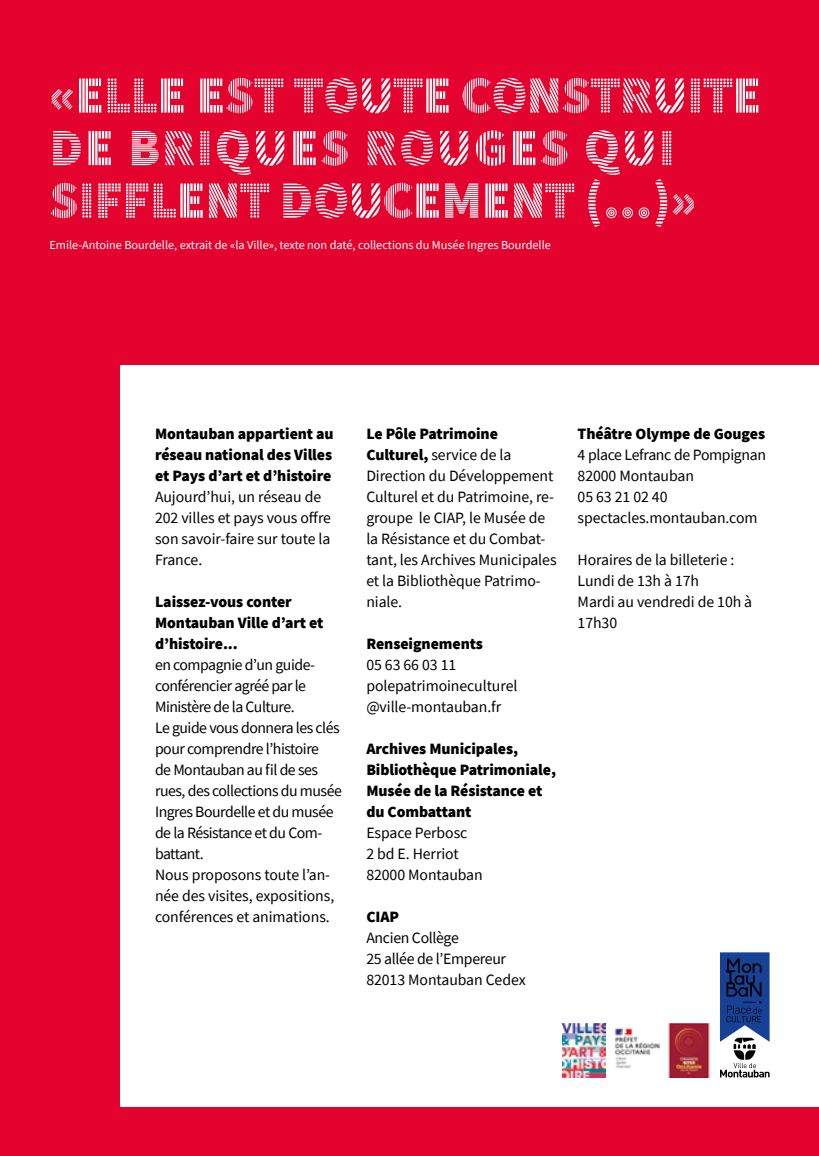
<style>
.page{position:relative;width:819px;height:1156px;background:#e4032e}
.page>*{position:absolute;margin:0;border:0;box-sizing:border-box;transform-origin:0 0}
.t1{font:52.5px/52.5px "Source Sans Pro DISPLAY";letter-spacing:-.01em;color:#fff}
.t2{font:15.75px/21px "Source Sans Pro";letter-spacing:-.005em;color:#000}
.t3{font:15.75px/21px "Source Sans Pro";letter-spacing:-.03em;color:#000}
.t4{font:900 15.75px/21px "Source Sans Pro";letter-spacing:-.005em;color:#000}
.t5{font:12.25px "Source Sans Pro";color:#fff}
.s1{font-weight:900}
</style>
<div class="page">
<div style="left:120px;top:365px;width:699px;height:741px;background:#fff"></div>
<img style="left:615px;top:1028px;width:45px;height:40px">
<img style="left:668px;top:1023px;width:42px;height:54px">
<img style="left:563px;top:1023px;width:42px;height:54px">
<svg style="left:720px;top:952px;width:49px;height:125px"></svg>
<h1 class="t1" style="left:49px;top:70px;width:713px">«ELLE EST TOUTE CONSTRUITE<br>DE BRIQUES ROUGES QUI<br>SIFFLENT DOUCEMENT (...)»</h1>
<p class="t5" style="left:49px;top:237px;width:503px">Emile-Antoine Bourdelle, extrait de «la Ville», texte non daté, collections du Musée Ingres Bourdelle</p>
<p class="t4" style="left:155px;top:423px;width:180px;text-align:justify">Montauban appartient au réseau national des Villes et Pays d’art et d’histoire</p>
<p class="t2" style="left:155px;top:486px;width:177px">Aujourd’hui, un réseau de<br>202 villes et pays vous offre son savoir-faire sur toute la<br>France.</p>
<p class="t4" style="left:155px;top:591px;width:170px">Laissez-vous conter<br>Montauban Ville d’art et d’histoire...</p>
<p class="t3" style="left:155px;top:654px;width:188px">en compagnie d’un guide&shy;conférencier agréé par le<br>Ministère de la Culture.<br>Le guide vous donnera les clés pour comprendre l’histoire<br>de Montauban au fil de ses rues, des collections du musée<br>Ingres Bourdelle et du musée de la Résistance et du Com&shy;battant.<br>Nous proposons toute l’an&shy;née des visites, expositions, conférences et animations.</p>
<p class="t2" style="left:366px;top:423px;width:192px"><span class="s1">Le Pôle Patrimoine<br>Culturel,</span> service de la<br>Direction du Développement<br>Culturel et du Patrimoine, re&shy;groupe le CIAP, le Musée de la Résistance et du Combat&shy;tant, les Archives Municipales et la Bibliothèque Patrimo&shy;niale.</p>
<p class="t4" style="left:366px;top:633px;width:118px">Renseignements</p>
<p class="t2" style="left:366px;top:654px;width:153px">05 63 66 03 11 polepatrimoineculturel @ville-montauban.fr</p>
<p class="t4" style="left:366px;top:738px;width:191px">Archives Municipales,<br>Bibliothèque Patrimoniale,<br>Musée de la Résistance et du Combattant</p>
<p class="t2" style="left:366px;top:822px;width:118px">Espace Perbosc<br>2 bd E. Herriot<br>82000 Montauban</p>
<p class="t4" style="left:366px;top:906px;width:34px">CIAP</p>
<p class="t2" style="left:366px;top:927px;width:161px">Ancien Collège<br>25 allée de l’Empereur<br>82013 Montauban Cedex</p>
<p class="t4" style="left:577px;top:423px;width:189px">Théâtre Olympe de Gouges</p>
<p class="t2" style="left:577px;top:444px;width:190px">4 place Lefranc de Pompignan<br>82000 Montauban<br>05 63 21 02 40 spectacles.montauban.com</p>
<p class="t2" style="left:577px;top:549px;width:176px">Horaires de la billeterie :<br>Lundi de 13h à 17h<br>Mardi au vendredi de 10h à<br>17h30</p>
</div>
